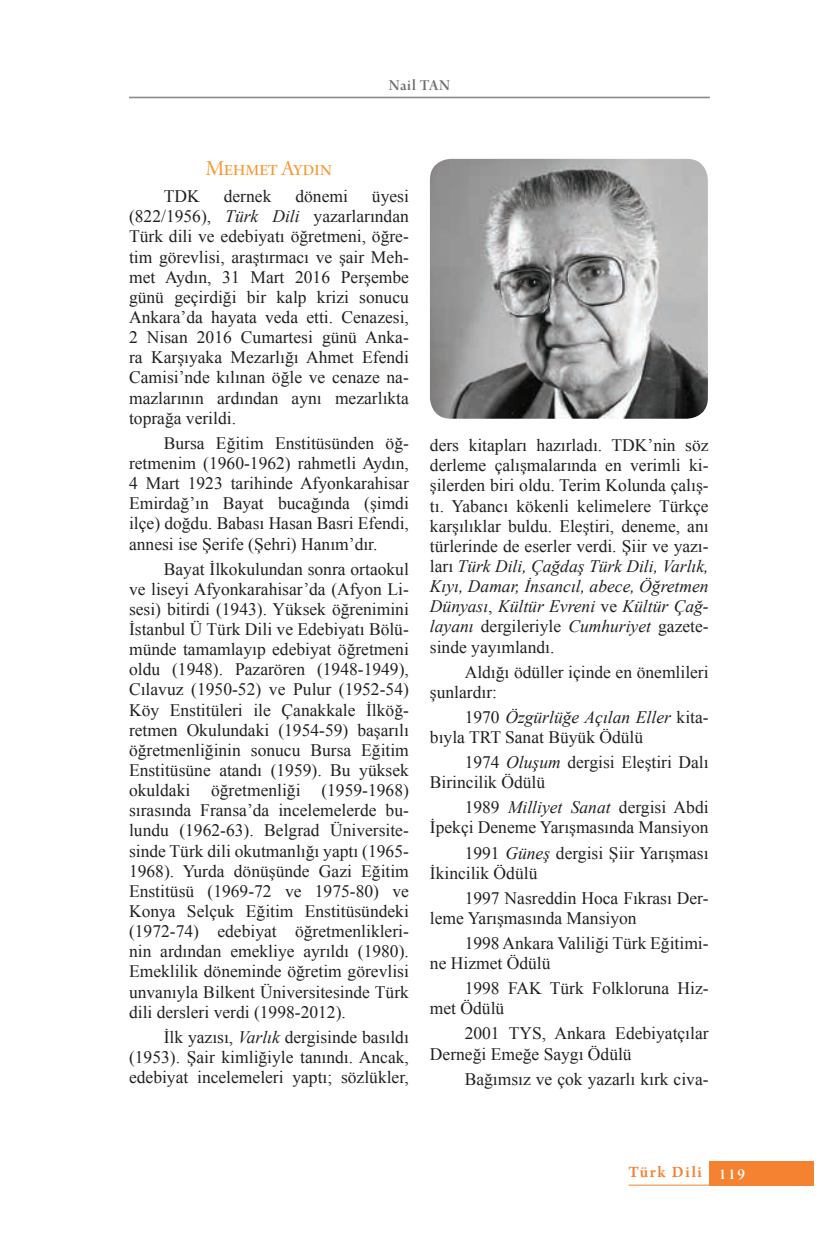
<style>
.page{position:relative;width:819px;height:1241px;background:#fff}
.page>*{position:absolute;margin:0;border:0;box-sizing:border-box;transform-origin:0 0}
.t1{font:22.75px "Arno Pro Display";letter-spacing:-.01em;color:#f79730}
.t2{font:17.5px/20.1px "Times New Roman";color:#231f20}
.t3{font:600 16.62px "Arno Pro";letter-spacing:.1em;color:#f48231}
.t4{font:16.1px "Arno Pro Smbd Display";letter-spacing:.045em;color:#6c6d70}
.s1{font-style:italic}
</style>
<div class="page">
<hr style="left:129px;top:97px;width:580px;height:1px;background:#808285">
<div style="left:709px;top:1160px;width:105px;height:25px;background:#f48231"></div>
<hr style="left:628px;top:1184px;width:81px;height:1px;background:#f48231">
<img style="left:430px;top:159px;width:277px;height:259px">
<h1 class="t1" style="left:206px;top:155px;width:128px">Mehmet Aydın</h1>
<p class="t4" style="left:389px;top:76px;width:63px">Nail TAN</p>
<p class="t2" style="left:129px;top:186px;width:281px;text-align:justify;text-indent:243px">üyesi (822/1956), <span class="s1">Türk Dili</span> yazarlarından Türk dili ve edebiyatı öğretmeni, öğre&shy;tim görevlisi, araştırmacı ve şair Meh&shy;met Aydın, 31 Mart 2016 Perşembe günü geçirdiği bir kalp krizi sonucu Ankara’da hayata veda etti. Cenazesi, 2 Nisan 2016 Cumartesi günü Anka&shy;ra Karşıyaka Mezarlığı Ahmet Efendi Camisi’nde kılınan öğle ve cenaze na&shy;mazlarının ardından aynı mezarlıkta toprağa verildi.</p>
<p class="t2" style="left:129px;top:432px;width:281px;text-align:justify;text-indent:35px">Bursa Eğitim Enstitüsünden öğ&shy;retmenim (1960-1962) rahmetli Aydın, 4 Mart 1923 tarihinde Afyonkarahisar Emirdağ’ın Bayat bucağında (şimdi ilçe) doğdu. Babası Hasan Basri Efendi, annesi ise Şerife (Şehri) Hanım’dır.</p>
<p class="t2" style="left:129px;top:558px;width:281px;text-align:justify;text-indent:35px">Bayat İlkokulundan sonra ortaokul ve liseyi Afyonkarahisar’da (Afyon Li&shy;sesi) bitirdi (1943). Yüksek öğrenimini İstanbul Ü Türk Dili ve Edebiyatı Bölü&shy;münde tamamlayıp edebiyat öğretmeni oldu (1948). Pazarören (1948-1949), Cılavuz (1950-52) ve Pulur (1952-54)<br>Köy Enstitüleri ile Çanakkale İlköğ&shy;retmen Okulundaki (1954-59) başarılı öğretmenliğinin sonucu Bursa Eğitim Enstitüsüne atandı (1959). Bu yüksek okuldaki öğretmenliği (1959-1968) sırasında Fransa’da incelemelerde bu&shy;lundu (1962-63). Belgrad Üniversite&shy;sinde Türk dili okutmanlığı yaptı (1965- 1968). Yurda dönüşünde Gazi Eğitim Enstitüsü (1969-72 ve 1975-80) ve Konya Selçuk Eğitim Enstitüsündeki (1972-74) edebiyat öğretmenlikleri&shy;nin ardından emekliye ayrıldı (1980).<br>Emeklilik döneminde öğretim görevlisi unvanıyla Bilkent Üniversitesinde Türk dili dersleri verdi (1998-2012).</p>
<p class="t2" style="left:129px;top:1026px;width:281px;text-align:justify;text-indent:35px">İlk yazısı, <span class="s1">Varlık</span> dergisinde basıldı (1953). Şair kimliğiyle tanındı. Ancak, edebiyat incelemeleri yaptı; sözlükler,</p>
<p class="t2" style="left:164px;top:186px;width:37px">TDK</p>
<p class="t2" style="left:224px;top:186px;width:49px">dernek</p>
<p class="t2" style="left:295px;top:186px;width:54px">dönemi</p>
<p class="t2" style="left:430px;top:435px;width:280px;text-align:justify">ders kitapları hazırladı. TDK’nin söz derleme çalışmalarında en verimli ki&shy;şilerden biri oldu. Terim Kolunda çalış&shy;tı. Yabancı kökenli kelimelere Türkçe karşılıklar buldu. Eleştiri, deneme, anı türlerinde de eserler verdi. Şiir ve yazı&shy;ları <span class="s1">Türk Dili, Çağdaş Türk Dili, Varlık, Kıyı, Damar, İnsancıl, abece, Öğretmen Dünyası</span>, <span class="s1">Kültür Evreni</span> ve <span class="s1">Kültür Çağ&shy;layanı</span> dergileriyle <span class="s1">Cumhuriyet</span> gazete&shy;sinde yayımlandı.</p>
<p class="t2" style="left:430px;top:661px;width:280px;text-indent:35px">Aldığı ödüller içinde en önemlileri şunlardır:</p>
<p class="t2" style="left:430px;top:706px;width:280px;text-indent:35px">1970 <span class="s1">Özgürlüğe Açılan Eller</span> kita&shy;bıyla TRT Sanat Büyük Ödülü</p>
<p class="t2" style="left:430px;top:751px;width:280px;text-indent:35px">1974 <span class="s1">Oluşum</span> dergisi Eleştiri Dalı<br>Birincilik Ödülü</p>
<p class="t2" style="left:430px;top:797px;width:280px;text-align:right">1989 <span class="s1">Milliyet Sanat</span> dergisi Abdi<br>İpekçi Deneme Yarışmasında Mansiyon</p>
<p class="t2" style="left:430px;top:842px;width:280px;text-indent:35px">1991 <span class="s1">Güneş</span> dergisi Şiir Yarışması<br>İkincilik Ödülü</p>
<p class="t2" style="left:430px;top:887px;width:280px;text-indent:35px">1997 Nasreddin Hoca Fıkrası Der&shy;leme Yarışmasında Mansiyon</p>
<p class="t2" style="left:430px;top:932px;width:280px;text-indent:35px">1998 Ankara Valiliği Türk Eğitimi&shy;ne Hizmet Ödülü</p>
<p class="t2" style="left:430px;top:977px;width:280px;text-indent:35px">1998 FAK Türk Folkloruna Hiz&shy;met Ödülü</p>
<p class="t2" style="left:430px;top:1023px;width:280px;text-indent:35px">2001 TYS, Ankara Edebiyatçılar<br>Derneği Emeğe Saygı Ödülü</p>
<p class="t2" style="left:464px;top:1068px;width:245px">Bağımsız ve çok yazarlı kırk civa-</p>
<p class="t3" style="left:628px;top:1162px;width:118px">Türk Dili <sub>119</sub></p>
</div>
